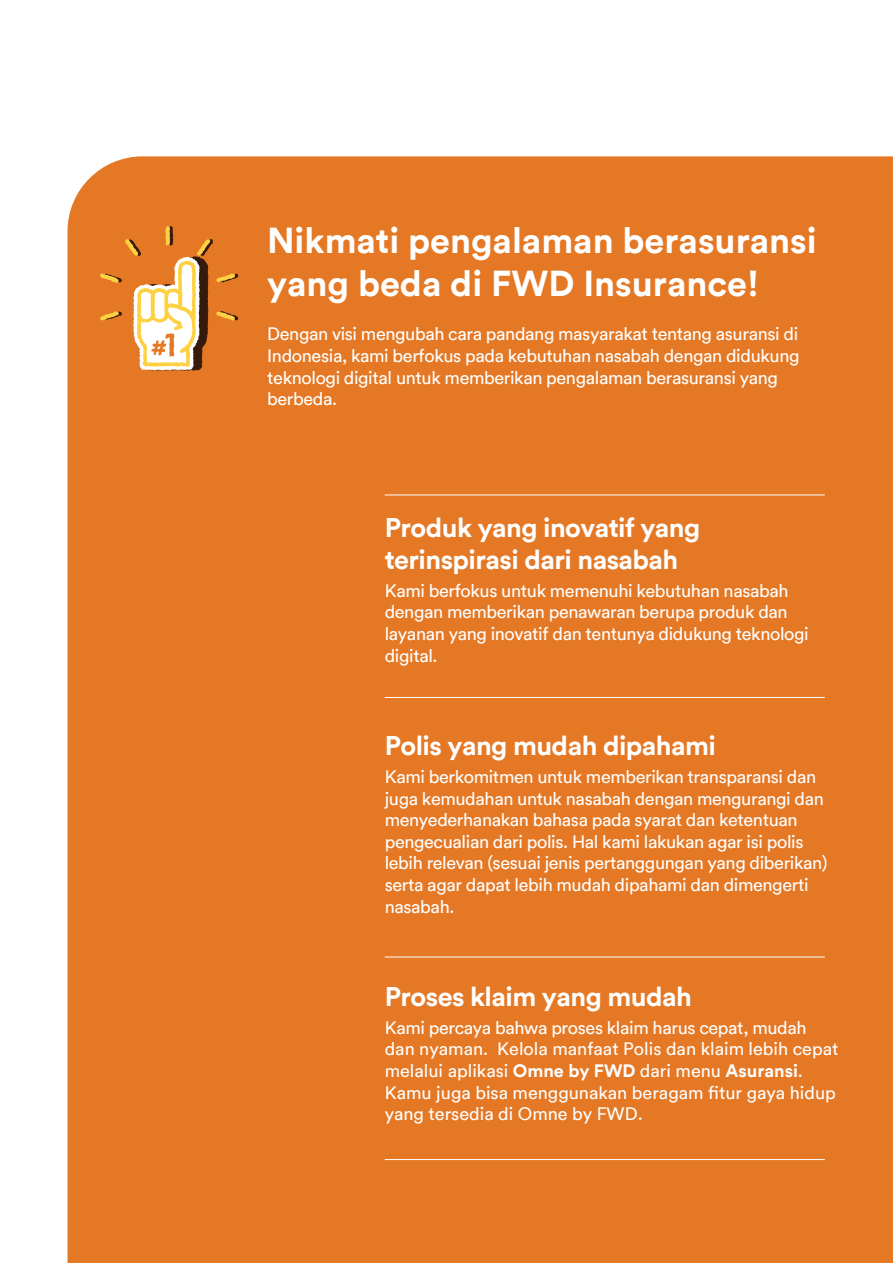
<style>
.page{position:relative;width:893px;height:1263px;background:#fff}
.page>*{position:absolute;margin:0;border:0;box-sizing:border-box;transform-origin:0 0}
.t1{font:700 36px/43.2px "FWD Circular TT";color:#fff}
.t2{font:700 27px/32.4px "FWD Circular TT";letter-spacing:-.02em;color:#fff}
.t3{font:18px/21.6px "FWD Circular TT";letter-spacing:-.02em;color:#fff}
.t4{font:18px/21.6px "FWD Circular TT";color:#fff}
.s1{font-weight:700}
</style>
<div class="page">
<div style="left:68px;top:156px;width:825px;height:1107px;background:#e57825"></div>
<hr style="left:385px;top:495px;width:440px;height:1px;background:#fff">
<hr style="left:385px;top:697px;width:440px;height:1px;background:#fff">
<hr style="left:385px;top:957px;width:440px;height:1px;background:#fff">
<hr style="left:385px;top:1159px;width:440px;height:1px;background:#fff">
<svg style="left:97px;top:223px;width:145px;height:147px"></svg>
<h1 class="t1" style="left:267px;top:217px;width:551px">Nikmati pengalaman berasuransi yang beda di FWD Insurance!</h1>
<p class="t3" style="left:267px;top:322px;width:534px">Dengan visi mengubah cara pandang masyarakat tentang asuransi di Indonesia, kami berfokus pada kebutuhan nasabah dengan didukung teknologi digital untuk memberikan pengalaman berasuransi yang berbeda.</p>
<h2 class="t2" style="left:385px;top:510px;width:317px">Produk yang inovatif yang terinspirasi dari nasabah</h2>
<p class="t3" style="left:385px;top:579px;width:426px">Kami berfokus untuk memenuhi kebutuhan nasabah dengan memberikan penawaran berupa produk dan layanan yang inovatif dan tentunya didukung teknologi digital.</p>
<h2 class="t2" style="left:385px;top:728px;width:333px">Polis yang mudah dipahami</h2>
<p class="t3" style="left:385px;top:765px;width:444px">Kami berkomitmen untuk memberikan transparansi dan juga kemudahan untuk nasabah dengan mengurangi dan menyederhanakan bahasa pada syarat dan ketentuan pengecualian dari polis. Hal kami lakukan agar isi polis lebih relevan (sesuai jenis pertanggungan yang diberikan) serta agar dapat lebih mudah dipahami dan dimengerti nasabah.</p>
<h2 class="t2" style="left:385px;top:979px;width:309px">Proses klaim yang mudah</h2>
<p class="t4" style="left:385px;top:1016px;width:455px">Kami percaya bahwa proses klaim harus cepat, mudah dan nyaman. Kelola manfaat Polis dan klaim lebih cepat melalui aplikasi <span class="s1">Omne by FWD</span> dari menu <span class="s1">Asuransi</span>.<br>Kamu juga bisa menggunakan beragam fitur gaya hidup yang tersedia di Omne by FWD.</p>
</div>
